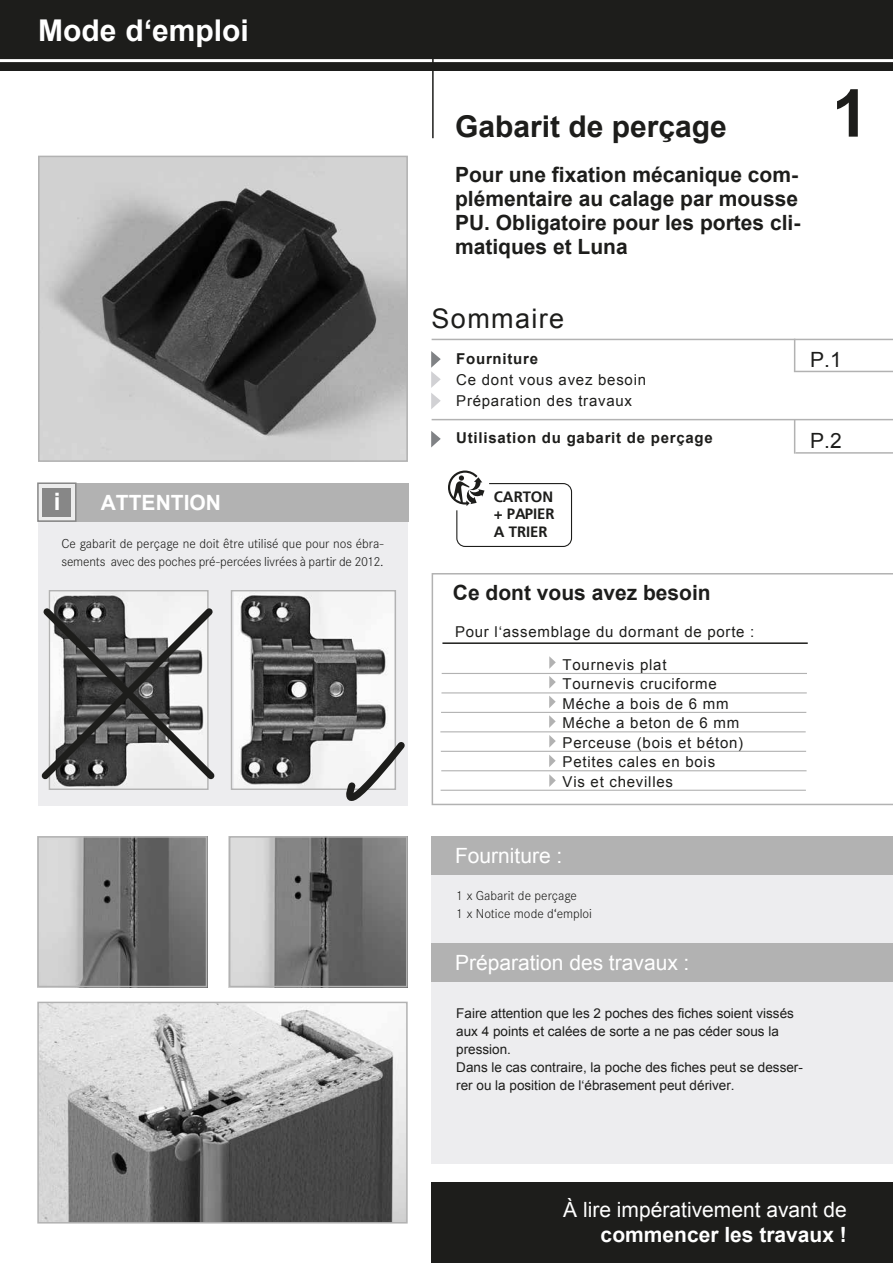
<style>
.page{position:relative;width:893px;height:1263px;background:#fff}
.page>*{position:absolute;margin:0;border:0;box-sizing:border-box;transform-origin:0 0}
.t1{font:700 66px "Arial";color:#1d1d1b}
.t2{font:700 30px "Arial";color:#1d1d1b}
.t3{font:700 30px "Arial";color:#fff}
.t4{font:27px "Arial";letter-spacing:.05em;color:#1d1d1b}
.t5{font:700 24px "Arial";color:#fff}
.t6{font:700 21px/24px "Arial";color:#1d1d1b;text-align:justify}
.t7{font:21px "Arial";color:#fff}
.t8{font:700 21px "Arial";color:#fff}
.t9{font:21px "Arial";color:#1d1d1b}
.t10{font:15px/19.5px "Arial";letter-spacing:.05em;color:#1d1d1b}
.t11{font:700 15px "Arial";letter-spacing:.05em;color:#1d1d1b}
.t12{font:700 14.85px/17.9px "Frutiger";color:#1d1d1b;text-align:justify}
.t13{font:13.5px/18px "Arial";color:#1d1d1b}
.t14{font:300 13.5px/18px "Corporate S";color:#1d1d1b}
</style>
<div class="page">
<div style="left:432px;top:875px;width:461px;height:289px;background:#ededef"></div>
<svg style="left:432px;top:573px;width:461px;height:232px"></svg>
<div style="left:0;top:0;width:893px;height:70px;background:#1d1d1b"></div>
<hr style="left:432px;top:339px;width:461px;height:1px;background:#b2b2b2">
<hr style="left:432px;top:419px;width:461px;height:1px;background:#b2b2b2">
<hr style="left:442px;top:642px;width:366px;height:2px;background:#1d1d1b">
<hr style="left:442px;top:673px;width:365px;height:1px;background:#b2b2b2">
<hr style="left:440px;top:731px;width:366px;height:1px;background:#b2b2b2">
<hr style="left:441px;top:790px;width:365px;height:1px;background:#b2b2b2">
<hr style="left:441px;top:692px;width:366px;height:1px;background:#b2b2b2">
<hr style="left:441px;top:751px;width:365px;height:1px;background:#b2b2b2">
<hr style="left:441px;top:712px;width:365px;height:1px;background:#b2b2b2">
<hr style="left:441px;top:770px;width:365px;height:1px;background:#b2b2b2">
<hr style="left:795px;top:452px;width:98px;height:2px;background:#b2b2b2">
<hr style="left:794px;top:371px;width:99px;height:1px;background:#b2b2b2">
<hr style="left:794px;top:339px;width:1px;height:32px;background:#b2b2b2">
<hr style="left:794px;top:419px;width:1px;height:35px;background:#b2b2b2">
<div style="left:432px;top:1183px;width:461px;height:80px;background:#1d1d1b"></div>
<hr style="left:0;top:59px;width:893px;height:3px;background:#fff">
<hr style="left:432px;top:13px;width:2px;height:125px;background:#1d1d1b">
<svg style="left:431px;top:351px;width:10px;height:58px"></svg>
<svg style="left:431px;top:431px;width:10px;height:16px"></svg>
<svg style="left:549px;top:735px;width:7px;height:12px"></svg>
<svg style="left:549px;top:755px;width:7px;height:12px"></svg>
<svg style="left:549px;top:774px;width:7px;height:13px"></svg>
<svg style="left:549px;top:715px;width:7px;height:13px"></svg>
<svg style="left:549px;top:656px;width:7px;height:13px"></svg>
<svg style="left:549px;top:676px;width:7px;height:12px"></svg>
<svg style="left:549px;top:696px;width:7px;height:12px"></svg>
<div style="left:432px;top:836px;width:461px;height:39px;background:#b2b2b2"></div>
<div style="left:38px;top:483px;width:370px;height:39px;background:#b2b2b2"></div>
<div style="left:432px;top:943px;width:461px;height:39px;background:#b2b2b2"></div>
<svg style="left:448px;top:470px;width:124px;height:77px"></svg>
<div style="left:38px;top:522px;width:370px;height:283px;background:#ededef"></div>
<svg style="left:37px;top:482px;width:40px;height:40px"></svg>
<div style="left:43px;top:488px;width:28px;height:28px;background:#878787"></div>
<img style="left:41px;top:159px;width:364px;height:300px">
<div style="left:38px;top:156px;width:370px;height:306px;border:2px solid #b2b2b2"></div>
<img style="left:40px;top:1005px;width:365px;height:215px">
<div style="left:37px;top:1002px;width:371px;height:221px;border:2px solid #b2b2b2"></div>
<img style="left:232px;top:839px;width:173px;height:145px">
<div style="left:229px;top:836px;width:179px;height:151px;border:2px solid #b2b2b2"></div>
<img style="left:40px;top:839px;width:164px;height:145px">
<div style="left:37px;top:836px;width:170px;height:151px;border:2px solid #b2b2b2"></div>
<img style="left:234px;top:592px;width:159px;height:194px">
<div style="left:231px;top:590px;width:165px;height:200px;border:1px solid #b2b2b2"></div>
<img style="left:56px;top:594px;width:67px;height:194px">
<div style="left:49px;top:590px;width:160px;height:200px;border:1px solid #b2b2b2"></div>
<svg style="left:41px;top:602px;width:174px;height:184px"></svg>
<svg style="left:334px;top:735px;width:74px;height:71px"></svg>
<h2 class="t3" style="left:38px;top:10px;width:212px">Mode d‘emploi</h2>
<h3 class="t5" style="left:54px;top:486px;width:8px">i</h3>
<h3 class="t8" style="left:101px;top:489px;width:122px">ATTENTION</h3>
<p class="t14" style="left:61px;top:535px;width:324px">Ce gabarit de perçage ne doit être utilisé que pour nos ébra&shy;sements avec des poches pré-percées livrées à partir de 2012.</p>
<h2 class="t2" style="left:455px;top:106px;width:273px">Gabarit de perçage</h2>
<h3 class="t6" style="left:455px;top:163px;width:347px">Pour une fixation mécanique com&shy;plémentaire au calage par mousse PU. Obligatoire pour les portes cli&shy;matiques et Luna</h3>
<h1 class="t1" style="left:832px;top:69px;width:38px">1</h1>
<h3 class="t4" style="left:432px;top:301px;width:134px">Sommaire</h3>
<p class="t11" style="left:456px;top:348px;width:83px">Fourniture</p>
<p class="t10" style="left:456px;top:369px;width:191px;line-height:21px">Ce dont vous avez besoin<br>Préparation des travaux</p>
<p class="t11" style="left:456px;top:428px;width:258px">Utilisation du gabarit de perçage</p>
<p class="t12" style="left:494px;top:488px;width:62px">CARTON + PAPIER A TRIER</p>
<h3 class="t6" style="left:453px;top:581px;width:259px">Ce dont vous avez besoin</h3>
<p class="t10" style="left:455px;top:622px;width:301px">Pour l‘assemblage du dormant de porte :</p>
<p class="t10" style="left:563px;top:655px;width:182px">Tournevis plat<br>Tournevis cruciforme<br>Méche a bois de 6 mm<br>Méche a beton de 6 mm<br>Perceuse (bois et béton)<br>Petites cales en bois<br>Vis et chevilles</p>
<h3 class="t9" style="left:810px;top:346px;width:33px">P.1</h3>
<h3 class="t9" style="left:810px;top:426px;width:33px">P.2</h3>
<h3 class="t7" style="left:455px;top:842px;width:109px">Fourniture :</h3>
<p class="t14" style="left:456px;top:886px;width:137px">1 x Gabarit de perçage<br>1 x Notice mode d‘emploi</p>
<h3 class="t7" style="left:455px;top:949px;width:236px">Préparation des travaux :</h3>
<p class="t13" style="left:456px;top:1004px;width:348px">Faire attention que les 2 poches des fiches soient vissés aux 4 points et calées de sorte a ne pas céder sous la pression.<br>Dans le cas contraire, la poche des fiches peut se desser&shy;rer ou la position de l‘ébrasement peut dériver.</p>
<h3 class="t7" style="left:563px;top:1196px;width:285px">À lire impérativement avant de</h3>
<h3 class="t8" style="left:601px;top:1221px;width:248px">commencer les travaux !</h3>
</div>
